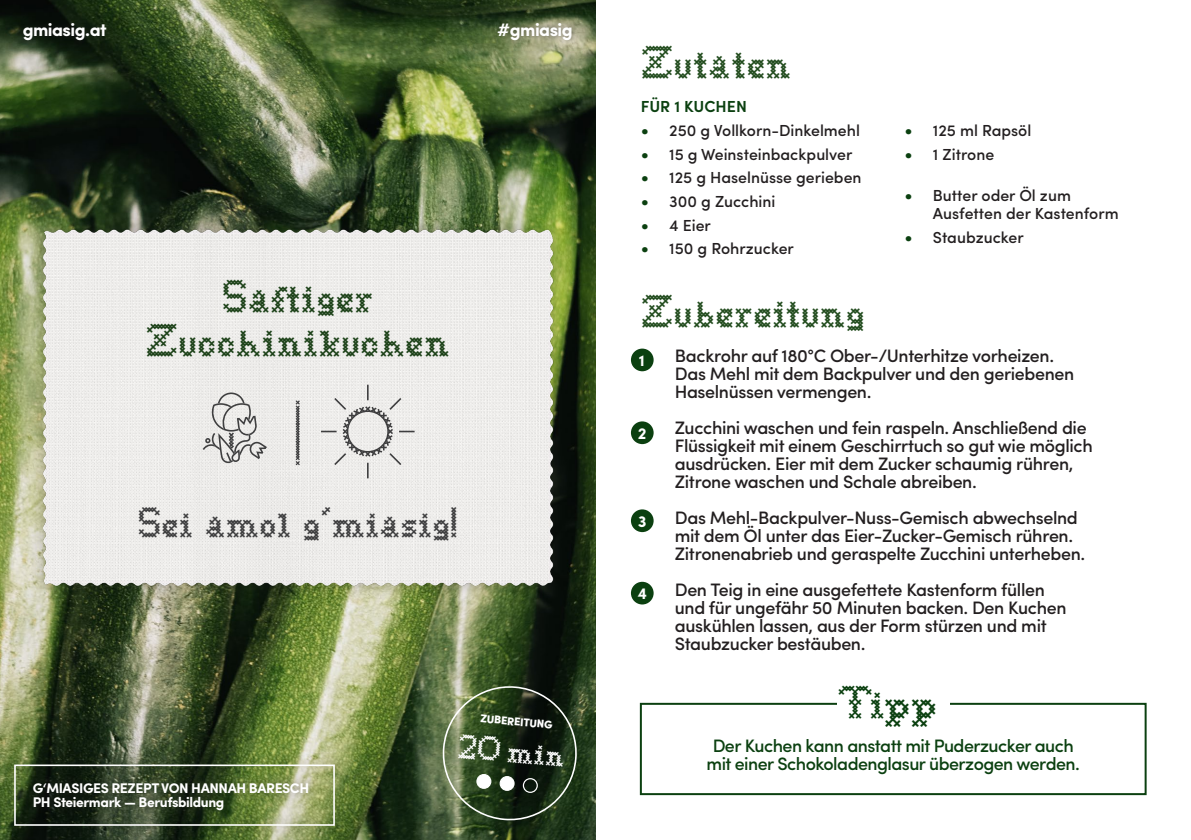
<style>
.page{position:relative;width:1191px;height:840px;background:#fff}
.page>*{position:absolute;margin:0;border:0;box-sizing:border-box;transform-origin:0 0}
.t1{font:42px/44px "Goodbye Crewel World NF";color:#1d4219;text-align:center}
.t2{font:42px "Goodbye Crewel World NF";color:#234d1f}
.t3{font:42px "Goodbye Crewel World NF";color:#0b4010}
.t4{font:38.8px "Goodbye Crewel World NF";color:#3e3e3f}
.t5{font:31.2px "Goodbye Crewel World NF";color:#fff}
.t6{font:500 18px/18px "Sofia Pro";letter-spacing:-.02em;color:#231f20}
.t7{font:500 18px/18px "Sofia Pro";letter-spacing:-.03em;color:#0b4010;text-align:center}
.t8{font:700 18px "Sofia Pro";letter-spacing:-.03em;color:#fff}
.t9{font:500 16px/18px "Sofia Pro";color:#231f20}
.t10{font:600 16px "Sofia Pro";color:#0b4010}
.t11{font:700 16px "Sofia Pro";color:#fff}
.t12{font:700 14px/14px "Sofia Pro";letter-spacing:-.03em;color:#fff}
.t13{font:900 11.2px "Sofia Pro";color:#fff}
.s1{font-size:18px;color:#0b4010}
</style>
<div class="page">
<img style="left:0;top:0;width:595px;height:839px">
<div style="left:29px;top:216px;width:537px;height:383px;background:#231f20;opacity:.3"></div>
<img style="left:35px;top:217px;width:525px;height:384px">
<div style="left:17px;top:17px;width:561px;height:29px;background:#231f20;opacity:.5"></div>
<div style="left:2px;top:752px;width:345px;height:85px;background:#231f20;opacity:.5"></div>
<div style="left:14px;top:764px;width:321px;height:61px;border:2px solid #fff"></div>
<svg style="left:439px;top:682px;width:141px;height:140px;background:#394a30"></svg>
<svg style="left:296px;top:400px;width:4px;height:65px"></svg>
<svg style="left:203px;top:392px;width:64px;height:71px;background:#cecdcb"></svg>
<svg style="left:321px;top:384px;width:93px;height:94px"></svg>
<div style="left:631px;top:348px;width:22px;height:23px;background:#0b4010;border-radius:50%"></div>
<div style="left:631px;top:421px;width:22px;height:23px;background:#0b4010;border-radius:50%"></div>
<div style="left:631px;top:509px;width:22px;height:23px;background:#0b4010;border-radius:50%"></div>
<div style="left:640px;top:702px;width:506px;height:92px;border:2px solid #0b4010"></div>
<div style="left:837px;top:684px;width:112px;height:32px;background:#fff"></div>
<div style="left:631px;top:581px;width:22px;height:23px;background:#0b4010;border-radius:50%"></div>
<p class="t8" style="left:23px;top:16px;width:86px">gmiasig.at</p>
<p class="t8" style="left:497px;top:16px;width:77px">#gmiasig</p>
<p class="t1" style="left:145px;top:274px;width:306px">Saftiger<br>Zucchinikuchen</p>
<p class="t4" style="left:137px;top:497px;width:322px">Sei amol g'miasig!</p>
<p class="t12" style="left:33px;top:779px;width:278px">G‘MIASIGES REZEPT VON HANNAH BARESCH<br>PH Steiermark — Berufsbildung</p>
<p class="t13" style="left:481px;top:709px;width:74px;rotate:5deg">ZUBEREITUNG</p>
<p class="t5" style="left:460px;top:725px;width:109px;rotate:5deg">20 min</p>
<p class="t2" style="left:641px;top:35px;width:152px">Zutaten</p>
<p class="t10" style="left:641px;top:94px;width:108px">FÜR 1 KUCHEN</p>
<p class="t9" style="left:641px;top:120px;width:221px"><span class="s1">•</span> 250 g Vollkorn-Dinkelmehl</p>
<p class="t9" style="left:641px;top:144px;width:213px"><span class="s1">•</span> 15 g Weinsteinbackpulver</p>
<p class="t9" style="left:641px;top:167px;width:222px"><span class="s1">•</span> 125 g Haselnüsse gerieben</p>
<p class="t9" style="left:641px;top:191px;width:136px"><span class="s1">•</span> 300 g Zucchini</p>
<p class="t9" style="left:641px;top:215px;width:72px"><span class="s1">•</span> 4 Eier</p>
<p class="t9" style="left:641px;top:238px;width:155px"><span class="s1">•</span> 150 g Rohrzucker</p>
<p class="t2" style="left:641px;top:284px;width:226px">Zubereitung</p>
<p class="t9" style="left:904px;top:120px;width:128px"><span class="s1">•</span> 125 ml Rapsöl</p>
<p class="t9" style="left:904px;top:144px;width:91px"><span class="s1">•</span> 1 Zitrone</p>
<p class="t9" style="left:933px;top:185px;width:187px;text-indent:-28px"><span class="s1">•</span> Butter oder Öl zum<br>Ausfetten der Kastenform</p>
<p class="t9" style="left:904px;top:227px;width:121px"><span class="s1">•</span> Staubzucker</p>
<p class="t11" style="left:639px;top:348px;width:8px">1</p>
<p class="t11" style="left:638px;top:420px;width:10px">2</p>
<p class="t11" style="left:638px;top:508px;width:10px">3</p>
<p class="t11" style="left:637px;top:580px;width:11px">4</p>
<p class="t6" style="left:675px;top:345px;width:401px">Backrohr auf 180 °C Ober- / Unterhitze vorheizen.<br>Das Mehl mit dem Backpulver und den geriebenen<br>Haselnüssen vermengen.</p>
<p class="t6" style="left:675px;top:417px;width:419px">Zucchini waschen und fein raspeln. Anschließend die Flüssigkeit mit einem Geschirrtuch so gut wie möglich ausdrücken. Eier mit dem Zucker schaumig rühren, Zitrone waschen und Schale abreiben.</p>
<p class="t6" style="left:675px;top:507px;width:412px">Das Mehl-Backpulver-Nuss-Gemisch abwechselnd mit dem Öl unter das Eier-Zucker-Gemisch rühren.<br>Zitronenabrieb und geraspelte Zucchini unterheben.</p>
<p class="t6" style="left:675px;top:579px;width:393px">Den Teig in eine ausgefettete Kastenform füllen und für ungefähr 50 Minuten backen. Den Kuchen auskühlen lassen, aus der Form stürzen und mit Staubzucker bestäuben.</p>
<p class="t3" style="left:837px;top:674px;width:101px">Tipp</p>
<p class="t7" style="left:706px;top:735px;width:375px">Der Kuchen kann anstatt mit Puderzucker auch mit einer Schokoladenglasur überzogen werden.</p>
</div>
